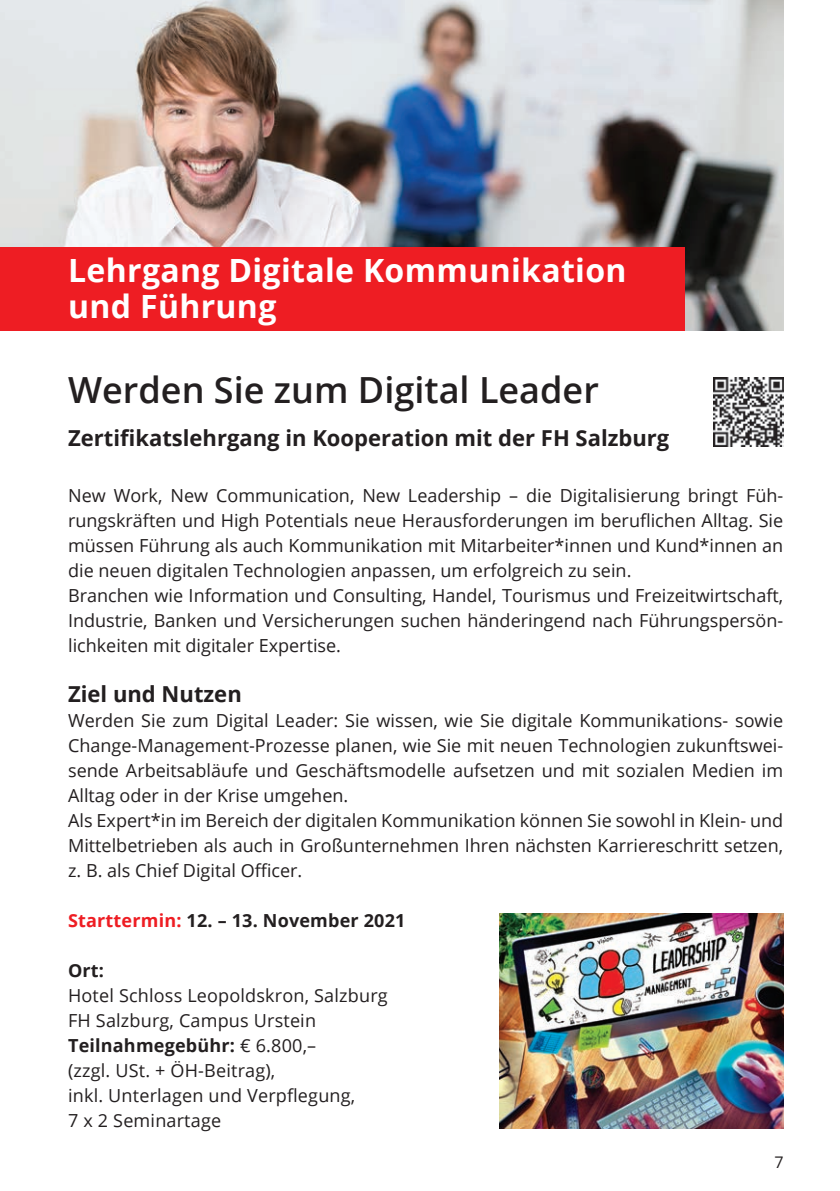
<style>
.page{position:relative;width:840px;height:1191px;background:#fff}
.page>*{position:absolute;margin:0;border:0;box-sizing:border-box;transform-origin:0 0}
.t1{font:600 36px "Open Sans";color:#231f20}
.t2{font:700 32px/36px "Open Sans";letter-spacing:.01em;color:#fff}
.t3{font:700 22px "Open Sans";color:#231f20}
.t4{font:18px/25px "Open Sans";color:#231f20}
.t5{font:700 18px "Open Sans";letter-spacing:.01em;color:#231f20}
.t6{font:16px "Open Sans";color:#231f20}
.s1{color:#ee1d23}
.s2{font-weight:700}
</style>
<div class="page">
<img style="left:0;top:0;width:782px;height:330px">
<div style="left:0;top:247px;width:684px;height:83px;background:#ee1d23"></div>
<img style="left:499px;top:913px;width:283px;height:215px">
<img style="left:713px;top:377px;width:69px;height:70px">
<h2 class="t2" style="left:68px;top:251px;width:559px">Lehrgang Digitale Kommunikation und Führung</h2>
<h1 class="t1" style="left:68px;top:365px;width:532px">Werden Sie zum Digital Leader</h1>
<p class="t3" style="left:68px;top:422px;width:602px">Zertifikatslehrgang in Kooperation mit der FH Salzburg</p>
<p class="t4" style="left:68px;top:482px;width:716px">New Work, New Communication, New Leadership – die Digitalisierung bringt Füh&shy;rungskräften und High Potentials neue Herausforderungen im beruflichen Alltag. Sie müssen Führung als auch Kommunikation mit Mitarbeiter*innen und Kund*innen an die neuen digitalen Technologien anpassen, um erfolgreich zu sein.<br>Branchen wie Information und Consulting, Handel, Tourismus und Freizeitwirtschaft, Industrie, Banken und Versicherungen suchen händeringend nach Führungspersön&shy;lichkeiten mit digitaler Expertise.</p>
<p class="t3" style="left:68px;top:678px;width:175px">Ziel und Nutzen</p>
<p class="t4" style="left:68px;top:707px;width:716px">Werden Sie zum Digital Leader: Sie wissen, wie Sie digitale Kommunikations- sowie Change-Management-Prozesse planen, wie Sie mit neuen Technologien zukunftswei&shy;sende Arbeitsabläufe und Geschäftsmodelle aufsetzen und mit sozialen Medien im Alltag oder in der Krise umgehen.<br>Als Expert*in im Bereich der digitalen Kommunikation können Sie sowohl in Klein- und Mittelbetrieben als auch in Großunternehmen Ihren nächsten Karriereschritt setzen, z. B. als Chief Digital Officer.</p>
<p class="t5" style="left:68px;top:908px;width:339px"><span class="s1">Starttermin:</span> 12. – 13. November 2021</p>
<p class="t5" style="left:68px;top:958px;width:37px">Ort:</p>
<p class="t4" style="left:68px;top:982px;width:321px">Hotel Schloss Leopoldskron, Salzburg<br>FH Salzburg, Campus Urstein<br><span class="s2">Teilnahmegebühr:</span> € 6.800,–<br>(zzgl. USt. + ÖH-Beitrag),<br>inkl. Unterlagen und Verpflegung,<br>7 x 2 Seminartage</p>
<p class="t6" style="left:774px;top:1151px;width:11px">7</p>
</div>
